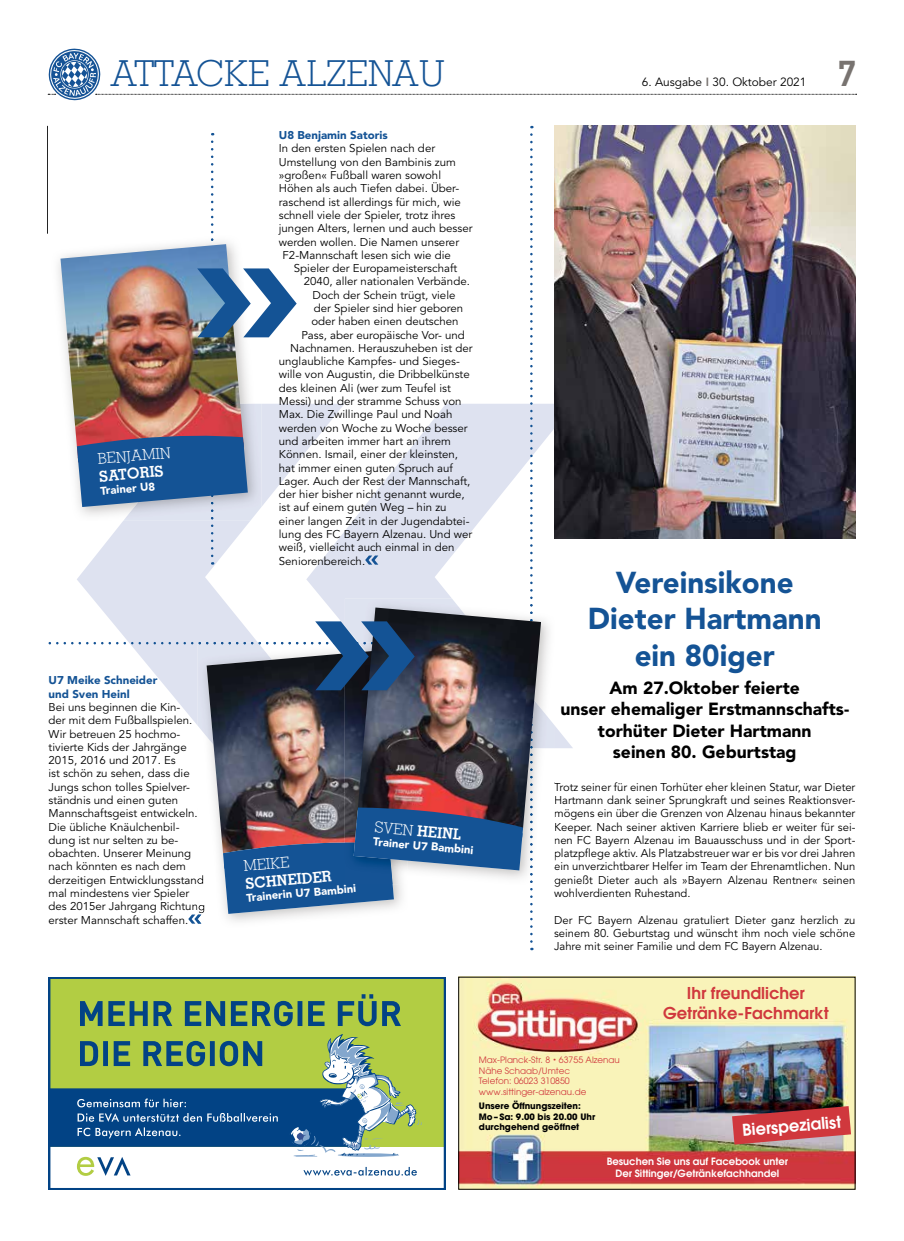
<style>
.page{position:relative;width:904px;height:1241px;background:#fff}
.page>*{position:absolute;margin:0;border:0;box-sizing:border-box;transform-origin:0 0}
.t1{font:300 35.75px "Memphis LT";color:#145395}
.t2{font:700 35.75px "Memphis LT";color:#787370}
.t3{font:900 30px/36.2px "Avenir LT";color:#145395;text-align:center}
.t4{font:900 17.5px/21.2px "Avenir LT";color:#000;text-align:center}
.t5{font:600 16.25px/19.5px "Avant Garde LT";color:#d0383d;text-align:center}
.t6{font:600 16.25px "Avant Garde LT";color:#fff}
.t7{font:700 15px "Memphis LT";color:#fff}
.t8{font:300 15px "Memphis LT";color:#fff}
.t9{font:11.88px "Avenir LT";color:#000}
.t10{font:11.25px/13.2px "Avenir LT";color:#000;text-align:justify}
.t11{font:900 11.25px/13.2px "Avenir LT";color:#145395}
.t12{font:900 11.25px "Avenir LT";color:#fff}
.t13{font:600 10px/12px "Avant Garde LT";color:#fff;text-align:center}
.t14{font:8.75px/10.5px "Avant Garde LT";color:#d0383d}
.t15{font:700 8.75px/10.5px "Avant Garde LT";color:#000}
.s1{font-weight:300}
.s2{font-weight:800;color:#787370}
.s3{font-size:6.25px}
</style>
<div class="page">
<svg style="left:48px;top:48px;width:808px;height:53px"></svg>
<svg style="left:77px;top:403px;width:497px;height:345px"></svg>
<svg style="left:365px;top:555px;width:13px;height:9px"></svg>
<svg style="left:49px;top:977px;width:396px;height:212px"></svg>
<svg style="left:49px;top:1033px;width:373px;height:142px"></svg>
<img style="left:460px;top:978px;width:393px;height:209px">
<svg style="left:732px;top:1105px;width:119px;height:39px;background:#b54549"></svg>
<img style="left:554px;top:126px;width:301px;height:412px">
<svg style="left:530px;top:126px;width:2px;height:824px"></svg>
<img style="left:60px;top:254px;width:17px;height:208px">
<img style="left:77px;top:133px;width:220px;height:431px">
<img style="left:198px;top:744px;width:136px;height:180px">
<img style="left:198px;top:690px;width:8px;height:54px">
<svg style="left:198px;top:875px;width:6px;height:11px"></svg>
<svg style="left:188px;top:901px;width:17px;height:22px"></svg>
<img style="left:206px;top:690px;width:139px;height:209px">
<img style="left:345px;top:598px;width:210px;height:150px">
<svg style="left:554px;top:838px;width:1px;height:44px"></svg>
<img style="left:530px;top:598px;width:2px;height:9px">
<img style="left:345px;top:690px;width:9px;height:117px">
<img style="left:354px;top:607px;width:187px;height:263px">
<svg style="left:223px;top:807px;width:300px;height:106px"></svg>
<svg style="left:49px;top:621px;width:366px;height:69px"></svg>
<h1 class="t1" style="left:110px;top:52px;width:336px">ATTACKE ALZENAU</h1>
<h3 class="t8" style="left:97px;top:449px;width:75px;rotate:-5deg">BENJAMIN</h3>
<h3 class="t7" style="left:98px;top:467px;width:66px;rotate:-5deg">SATORIS</h3>
<p class="t12" style="left:100px;top:484px;width:56px;rotate:-5deg">Trainer U8</p>
<p class="t11" style="left:279px;top:128px;width:110px">U8 Benjamin Satoris</p>
<p class="t10" style="left:279px;top:142px;width:158px">In den ersten Spielen nach der</p>
<p class="t10" style="left:279px;top:155px;width:179px">Umstellung von den Bambinis zum</p>
<p class="t10" style="left:279px;top:169px;width:164px">»großen« Fußball waren sowohl</p>
<p class="t10" style="left:279px;top:182px;width:182px">Höhen als auch Tiefen dabei. Über-</p>
<p class="t10" style="left:279px;top:195px;width:183px">raschend ist allerdings für mich, wie</p>
<p class="t10" style="left:279px;top:209px;width:178px">schnell viele der Spieler, trotz ihres</p>
<p class="t10" style="left:279px;top:222px;width:195px">jungen Alters, lernen und auch besser</p>
<p class="t10" style="left:279px;top:235px;width:182px">werden wollen. Die Namen unserer</p>
<p class="t10" style="left:282px;top:248px;width:170px">F2-Mannschaft lesen sich wie die</p>
<p class="t10" style="left:294px;top:262px;width:165px">Spieler der Europameisterschaft</p>
<p class="t10" style="left:304px;top:275px;width:167px">2040, aller nationalen Verbände.</p>
<p class="t10" style="left:312px;top:288px;width:144px">Doch der Schein trügt, viele</p>
<p class="t10" style="left:314px;top:302px;width:151px">der Spieler sind hier geboren</p>
<p class="t10" style="left:311px;top:315px;width:149px">oder haben einen deutschen</p>
<p class="t10" style="left:301px;top:328px;width:165px">Pass, aber europäische Vor- und</p>
<p class="t10" style="left:290px;top:341px;width:184px">Nachnamen. Herauszuheben ist der</p>
<p class="t10" style="left:279px;top:355px;width:183px">unglaubliche Kampfes- und Sieges-</p>
<p class="t10" style="left:279px;top:368px;width:192px">wille von Augustin, die Dribbelkünste</p>
<p class="t10" style="left:279px;top:381px;width:173px">des kleinen Ali (wer zum Teufel ist</p>
<p class="t10" style="left:279px;top:395px;width:184px">Messi) und der stramme Schuss von</p>
<p class="t10" style="left:279px;top:408px;width:175px">Max. Die Zwillinge Paul und Noah</p>
<p class="t10" style="left:279px;top:421px;width:190px">werden von Woche zu Woche besser</p>
<p class="t10" style="left:279px;top:434px;width:173px">und arbeiten immer hart an ihrem</p>
<p class="t10" style="left:279px;top:448px;width:181px">Können. Ismail, einer der kleinsten,</p>
<p class="t10" style="left:279px;top:461px;width:176px">hat immer einen guten Spruch auf</p>
<p class="t10" style="left:279px;top:474px;width:193px">Lager. Auch der Rest der Mannschaft,</p>
<p class="t10" style="left:279px;top:488px;width:187px">der hier bisher nicht genannt wurde,</p>
<p class="t10" style="left:279px;top:501px;width:169px">ist auf einem guten Weg – hin zu</p>
<p class="t10" style="left:279px;top:514px;width:192px">einer langen Zeit in der Jugendabtei-</p>
<p class="t10" style="left:279px;top:527px;width:195px">lung des FC Bayern Alzenau. Und wer</p>
<p class="t10" style="left:279px;top:541px;width:177px">weiß, vielleicht auch einmal in den</p>
<p class="t10" style="left:279px;top:554px;width:88px">Seniorenbereich.</p>
<p class="t11" style="left:49px;top:673px;width:110px">U7 Meike Schneider und Sven Heinl</p>
<p class="t10" style="left:49px;top:700px;width:158px;text-align:left">Bei uns beginnen die Kin-<br>der mit dem Fußballspielen.<br>Wir betreuen 25 hochmo&shy;tivierte Kids der Jahrgänge<br>2015, 2016 und 2017. Es<br>ist schön zu sehen, dass die<br>Jungs schon tolles Spielver&shy;ständnis und einen guten<br>Mannschaftsgeist entwickeln.<br>Die übliche Knäulchenbil&shy;dung ist nur selten zu be&shy;obachten. Unserer Meinung nach könnten es nach dem derzeitigen Entwicklungsstand mal mindestens vier Spieler des 2015er Jahrgang Richtung erster Mannschaft schaffen.</p>
<h3 class="t8" style="left:243px;top:856px;width:47px;rotate:-5deg">MEIKE</h3>
<h3 class="t7" style="left:244px;top:873px;width:88px;rotate:-5deg">SCHNEIDER</h3>
<p class="t12" style="left:246px;top:890px;width:112px;rotate:-5deg">Trainerin U7 Bambini</p>
<h3 class="t7" style="left:375px;top:817px;width:89px;rotate:5deg"><span class="s1">SVEN</span> HEINL</h3>
<p class="t12" style="left:374px;top:834px;width:102px;rotate:5deg">Trainer U7 Bambini</p>
<p class="t9" style="left:642px;top:75px;width:166px">6. Ausgabe <span class="s2">I</span> 30. Oktober 2021</p>
<h1 class="t2" style="left:838px;top:51px;width:19px">7</h1>
<h2 class="t3" style="left:588px;top:564px;width:235px">Vereinsikone<br>Dieter Hartmann ein 80iger</h2>
<h3 class="t4" style="left:560px;top:677px;width:290px">Am 27.Oktober feierte<br>unser ehemaliger Erstmannschafts&shy;torhüter Dieter Hartmann<br>seinen 80. Geburtstag</h3>
<p class="t10" style="left:554px;top:780px;width:303px">Trotz seiner für einen Torhüter eher kleinen Statur, war Dieter Hartmann dank seiner Sprungkraft und seines Reaktionsver&shy;mögens ein über die Grenzen von Alzenau hinaus bekannter Keeper. Nach seiner aktiven Karriere blieb er weiter für sei&shy;nen FC Bayern Alzenau im Bauausschuss und in der Sport&shy;platzpflege aktiv. Als Platzabstreuer war er bis vor drei Jahren ein unverzichtbarer Helfer im Team der Ehrenamtlichen. Nun genießt Dieter auch als »Bayern Alzenau Rentner« seinen wohlverdienten Ruhestand.</p>
<p class="t10" style="left:554px;top:913px;width:303px">Der FC Bayern Alzenau gratuliert Dieter ganz herzlich zu seinem 80. Geburtstag und wünscht ihm noch viele schöne Jahre mit seiner Familie und dem FC Bayern Alzenau.</p>
<h3 class="t5" style="left:663px;top:982px;width:167px">Ihr freundlicher<br>Getränke-Fachmarkt</h3>
<p class="t14" style="left:479px;top:1054px;width:142px">Max-Planck-Str. 8 <span class="s3">•</span> 63755 Alzenau<br>Nähe Schaab/Umtec<br>Telefon: 06023 310850 www.sittinger-alzenau.de</p>
<p class="t15" style="left:479px;top:1100px;width:118px">Unsere Öffnungszeiten:<br>Mo – Sa: 9.00 bis 20.00 Uhr durchgehend geöffnet</p>
<p class="t13" style="left:606px;top:1154px;width:183px">Besuchen Sie uns auf Facebook unter<br>Der Sittinger/Getränkefachhandel</p>
<h3 class="t6" style="left:741px;top:1119px;width:101px;rotate:-5deg">Bierspezialist</h3>
</div>
